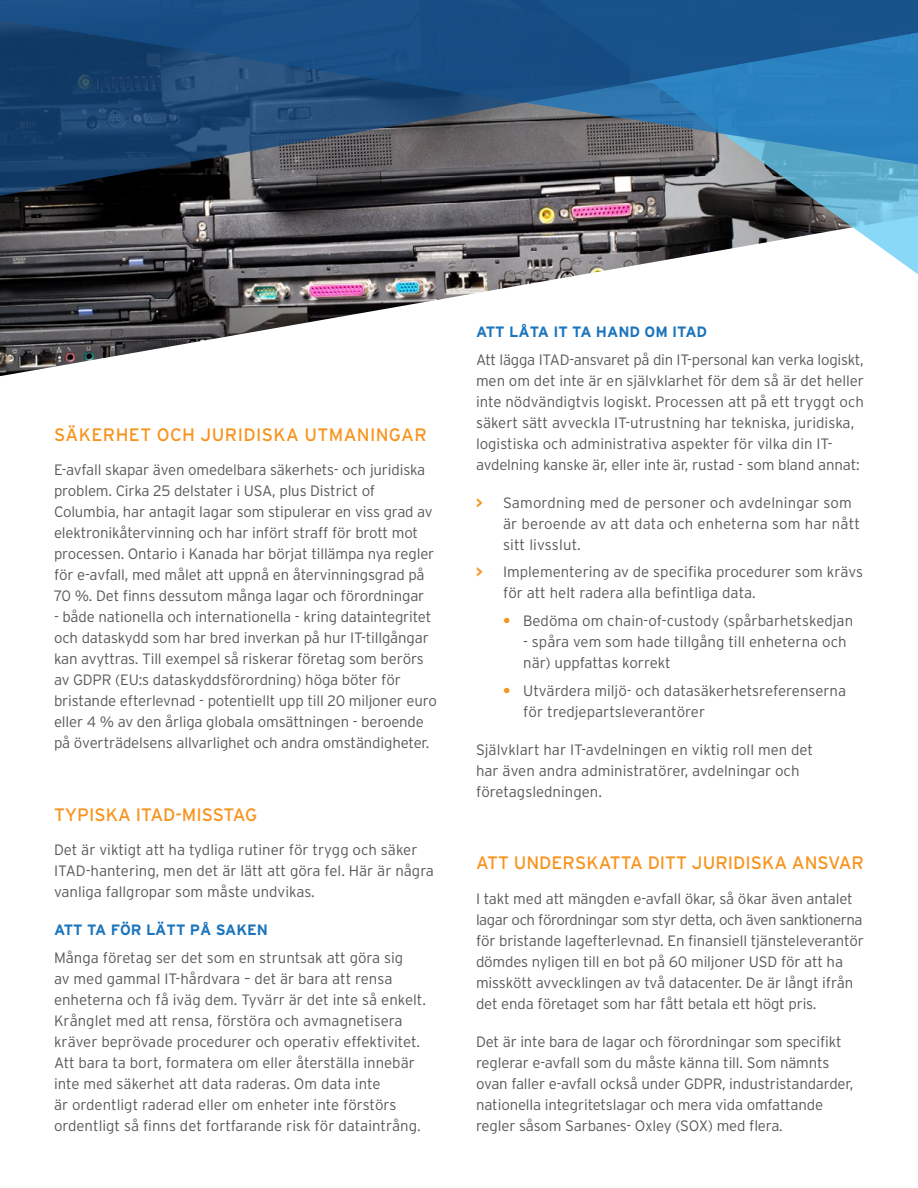
<style>
.page{position:relative;width:918px;height:1188px;background:#fff}
.page>*{position:absolute;margin:0;border:0;box-sizing:border-box;transform-origin:0 0}
.t1{font:18px "Interstate";color:#f7941e}
.t2{font:18px "Interstate";letter-spacing:.02em;color:#f7941e}
.t3{font:300 15px/21px "Interstate";letter-spacing:-.01em;color:#58595b}
.t4{font:300 15px/21px "Interstate";letter-spacing:.01em;color:#58595b}
.t5{font:700 15px "Interstate";color:#1c75bc}
.s1{font-weight:700;color:#f7941e}
</style>
<div class="page">
<img style="left:0;top:284px;width:527px;height:92px">
<svg style="left:0;top:198px;width:918px;height:86px;background:#717275"></svg>
<svg style="left:0;top:0;width:918px;height:198px;background:#2d577f"></svg>
<p class="t2" style="left:54px;top:424px;width:374px">SÄKERHET OCH JURIDISKA UTMANINGAR</p>
<p class="t3" style="left:54px;top:459px;width:382px">E-avfall skapar även omedelbara säkerhets- och juridiska problem. Cirka 25 delstater i USA, plus District of Columbia, har antagit lagar som stipulerar en viss grad av elektronikåtervinning och har infört straff för brott mot processen. Ontario i Kanada har börjat tillämpa nya regler för e-avfall, med målet att uppnå en återvinningsgrad på 70 %. Det finns dessutom många lagar och förordningar</p>
<p class="t3" style="left:54px;top:606px;width:385px">- både nationella och internationella - kring dataintegritet och dataskydd som har bred inverkan på hur IT-tillgångar kan avyttras. Till exempel så riskerar företag som berörs av GDPR (EU:s dataskyddsförordning) höga böter för bristande efterlevnad - potentiellt upp till 20 miljoner euro eller 4 % av den årliga globala omsättningen - beroende på överträdelsens allvarlighet och andra omständigheter.</p>
<p class="t1" style="left:54px;top:804px;width:205px">TYPISKA ITAD-MISSTAG</p>
<p class="t3" style="left:54px;top:839px;width:382px">Det är viktigt att ha tydliga rutiner för trygg och säker<br>ITAD-hantering, men det är lätt att göra fel. Här är några vanliga fallgropar som måste undvikas.</p>
<p class="t5" style="left:54px;top:921px;width:216px">ATT TA FÖR LÄTT PÅ SAKEN</p>
<p class="t3" style="left:54px;top:947px;width:373px">Många företag ser det som en struntsak att göra sig<br>av med gammal IT-hårdvara – det är bara att rensa enheterna och få iväg dem. Tyvärr är det inte så enkelt.<br>Krånglet med att rensa, förstöra och avmagnetisera kräver beprövade procedurer och operativ effektivitet.<br>Att bara ta bort, formatera om eller återställa innebär inte med säkerhet att data raderas. Om data inte<br>är ordentligt raderad eller om enheter inte förstörs ordentligt så finns det fortfarande risk för dataintrång.</p>
<p class="t5" style="left:476px;top:323px;width:233px">ATT LÅTA IT TA HAND OM ITAD</p>
<p class="t3" style="left:476px;top:349px;width:390px">Att lägga ITAD-ansvaret på din IT-personal kan verka logiskt, men om det inte är en självklarhet för dem så är det heller inte nödvändigtvis logiskt. Processen att på ett tryggt och säkert sätt avveckla IT-utrustning har tekniska, juridiska, logistiska och administrativa aspekter för vilka din IT&shy;avdelning kanske är, eller inte är, rustad - som bland annat:</p>
<p class="t4" style="left:503px;top:492px;width:358px;text-indent:-27px"><span class="s1">&gt;</span> Samordning med de personer och avdelningar som är beroende av att data och enheterna som har nått sitt livsslut.</p>
<p class="t3" style="left:503px;top:561px;width:362px;text-indent:-27px"><span class="s1">&gt;</span> Implementering av de specifika procedurer som krävs för att helt radera alla befintliga data.</p>
<p class="t3" style="left:503px;top:610px;width:352px"><span class="s1">•</span> Bedöma om chain-of-custody (spårbarhetskedjan</p>
<p class="t3" style="left:523px;top:631px;width:325px">- spåra vem som hade tillgång till enheterna och när) uppfattas korrekt</p>
<p class="t3" style="left:523px;top:680px;width:324px;text-indent:-20px"><span class="s1">•</span> Utvärdera miljö- och datasäkerhetsreferenserna för tredjepartsleverantörer</p>
<p class="t3" style="left:476px;top:739px;width:339px">Självklart har IT-avdelningen en viktig roll men det har även andra administratörer, avdelningar och företagsledningen.</p>
<p class="t1" style="left:476px;top:853px;width:389px">ATT UNDERSKATTA DITT JURIDISKA ANSVAR</p>
<p class="t3" style="left:476px;top:888px;width:390px">I takt med att mängden e-avfall ökar, så ökar även antalet lagar och förordningar som styr detta, och även sanktionerna för bristande lagefterlevnad. En finansiell tjänsteleverantör dömdes nyligen till en bot på 60 miljoner USD för att ha misskött avvecklingen av två datacenter. De är långt ifrån det enda företaget som har fått betala ett högt pris.</p>
<p class="t3" style="left:476px;top:1031px;width:379px">Det är inte bara de lagar och förordningar som specifikt reglerar e-avfall som du måste känna till. Som nämnts ovan faller e-avfall också under GDPR, industristandarder, nationella integritetslagar och mera vida omfattande regler såsom Sarbanes- Oxley (SOX) med flera.</p>
</div>
